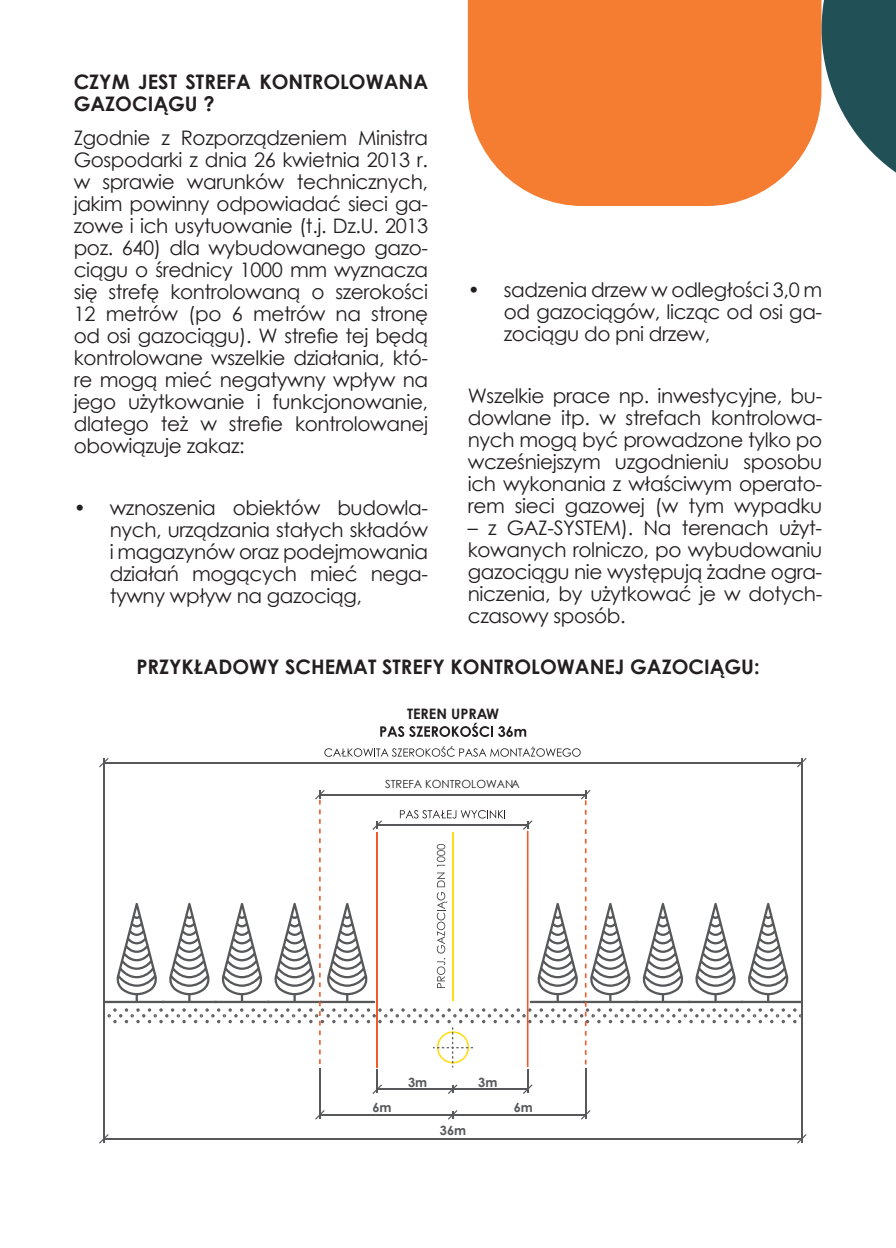
<style>
.page{position:relative;width:896px;height:1248px;background:#fff}
.page>*{position:absolute;margin:0;border:0;box-sizing:border-box;transform-origin:0 0}
.t1{font:20px/22px "Century Gothic";letter-spacing:-.02em;color:#231f20;text-align:justify}
.t2{font:700 20px "Century Gothic";color:#231f20}
.t3{font:700 14.4px "Century Gothic";color:#231f20}
.t4{font:700 12.8px "Century Gothic";color:#57585a}
.t5{font:11.2px "Century Gothic";color:#231f20}
</style>
<div class="page">
<hr style="left:320px;top:1114px;width:266px;height:1px;background:#57585a">
<hr style="left:585px;top:1067px;width:1px;height:51px;background:#57585a">
<hr style="left:319px;top:1067px;width:1px;height:51px;background:#57585a">
<svg style="left:315px;top:1109px;width:10px;height:10px"></svg>
<svg style="left:581px;top:1109px;width:9px;height:10px"></svg>
<svg style="left:448px;top:1110px;width:9px;height:9px"></svg>
<hr style="left:104px;top:762px;width:698px;height:1px;background:#57585a">
<svg style="left:99px;top:758px;width:10px;height:9px"></svg>
<svg style="left:797px;top:758px;width:9px;height:9px"></svg>
<hr style="left:104px;top:1138px;width:698px;height:1px;background:#57585a">
<svg style="left:99px;top:1133px;width:10px;height:10px"></svg>
<svg style="left:797px;top:1133px;width:9px;height:10px"></svg>
<hr style="left:103px;top:766px;width:1px;height:368px;background:#57585a">
<hr style="left:801px;top:766px;width:1px;height:368px;background:#57585a">
<svg style="left:380px;top:722px;width:146px;height:15px"></svg>
<svg style="left:324px;top:746px;width:256px;height:10px"></svg>
<svg style="left:104px;top:789px;width:697px;height:304px"></svg>
<svg style="left:468px;top:0;width:353px;height:206px;background:#f48740"></svg>
<svg style="left:821px;top:0;width:75px;height:173px"></svg>
<p class="t2" style="left:74px;top:67px;width:76px">CZYM JEST</p>
<p class="t2" style="left:186px;top:67px;width:12px">STREFA</p>
<p class="t2" style="left:259px;top:67px;width:28px">KONTROLOWANA</p>
<p class="t2" style="left:74px;top:89px;width:15px">GAZOCIĄGU</p>
<p class="t2" style="left:203px;top:89px;width:13px">?</p>
<p class="t1" style="left:74px;top:126px;width:356px">Zgodnie z Rozporządzeniem Ministra Gospodarki z dnia 26 kwietnia 2013 r. w sprawie warunków technicznych, jakim powinny odpowiadać sieci ga&shy;zowe i ich usytuowanie (t.j. Dz.U. 2013 poz. 640) dla wybudowanego gazo&shy;ciągu o średnicy 1000 mm wyznacza się strefę kontrolowaną o szerokości 12 metrów (po 6 metrów na stronę od osi gazociągu). W strefie tej będą kontrolowane wszelkie działania, któ&shy;re mogą mieć negatywny wpływ na jego użytkowanie i funkcjonowanie, dlatego też w strefie kontrolowanej obowiązuje zakaz:</p>
<p class="t1" style="left:110px;top:496px;width:320px;text-indent:-36px">• wznoszenia obiektów budowla&shy;nych, urządzania stałych składów i magazynów oraz podejmowania działań mogących mieć nega&shy;tywny wpływ na gazociąg,</p>
<p class="t1" style="left:504px;top:279px;width:320px;text-indent:-36px">• sadzenia drzew w odległości 3,0 m od gazociągów, licząc od osi ga&shy;zociągu do pni drzew,</p>
<p class="t1" style="left:468px;top:384px;width:356px">Wszelkie prace np. inwestycyjne, bu&shy;dowlane itp. w strefach kontrolowa&shy;nych mogą być prowadzone tylko po wcześniejszym uzgodnieniu sposobu ich wykonania z właściwym operato&shy;rem sieci gazowej (w tym wypadku</p>
<p class="t1" style="left:468px;top:516px;width:356px">– z GAZ-SYSTEM). Na terenach użyt&shy;kowanych rolniczo, po wybudowaniu gazociągu nie występują żadne ogra&shy;niczenia, by użytkować je w dotych&shy;czasowy sposób.</p>
<p class="t2" style="left:136px;top:652px;width:13px">PRZYK</p>
<p class="t2" style="left:194px;top:652px;width:55px">ŁADOWY</p>
<p class="t2" style="left:285px;top:652px;width:55px">SCHEMA</p>
<p class="t2" style="left:368px;top:652px;width:45px">T STREFY</p>
<p class="t2" style="left:450px;top:652px;width:15px">KON</p>
<p class="t2" style="left:494px;top:652px;width:61px">TROLOWANEJ</p>
<p class="t2" style="left:630px;top:652px;width:15px">GAZOCIĄGU</p>
<p class="t2" style="left:754px;top:652px;width:7px">:</p>
<p class="t3" style="left:407px;top:703px;width:93px">TEREN UPRAW</p>
<p class="t5" style="left:385px;top:776px;width:136px">STREFA KONTROLOWANA</p>
<p class="t4" style="left:372px;top:1097px;width:21px">6M</p>
<p class="t4" style="left:408px;top:1072px;width:21px">3M</p>
<p class="t4" style="left:478px;top:1072px;width:21px">3M</p>
<p class="t4" style="left:440px;top:1120px;width:28px">36M</p>
<p class="t4" style="left:514px;top:1097px;width:21px">6M</p>
</div>
